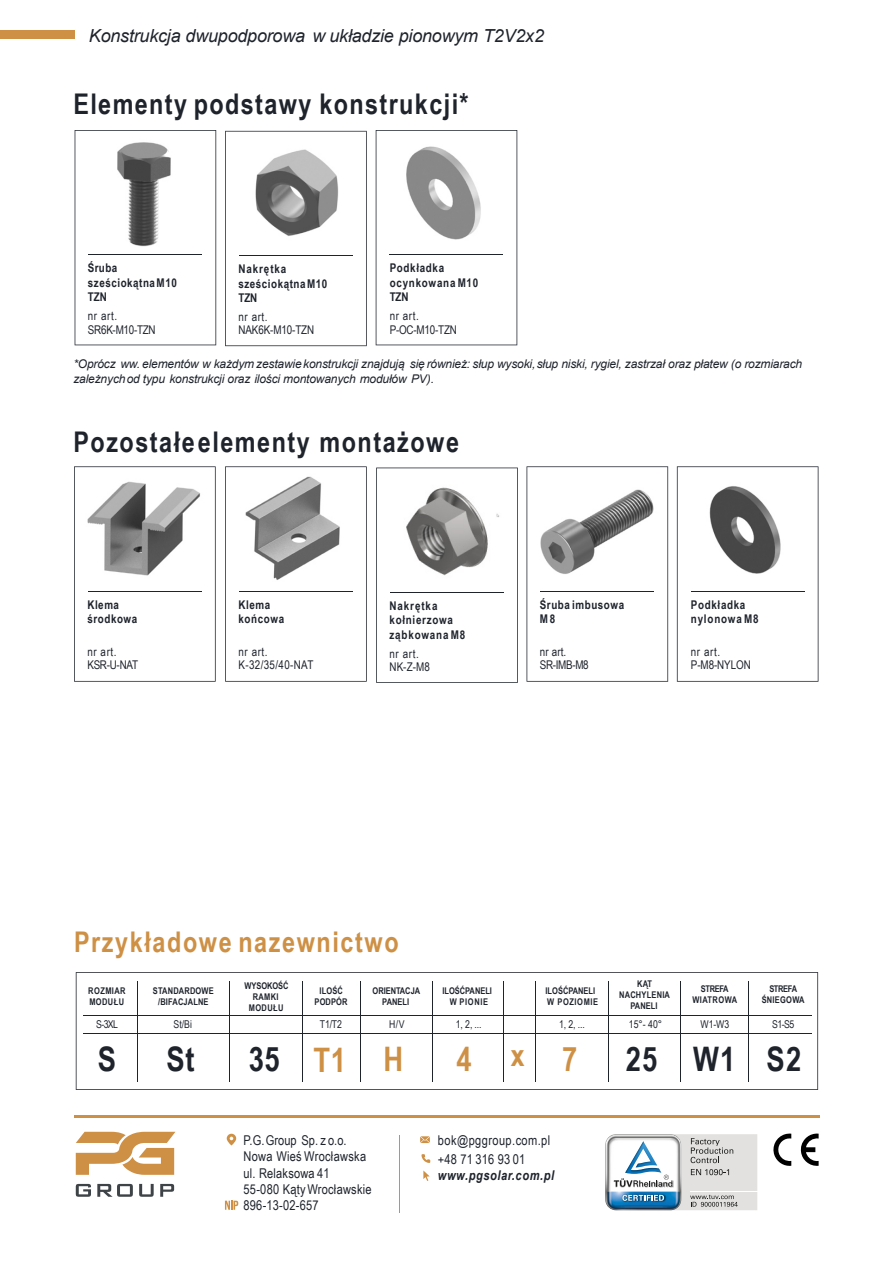
<style>
.page{position:relative;width:893px;height:1263px;background:#fff}
.page>*{position:absolute;margin:0;border:0;box-sizing:border-box;transform-origin:0 0}
.t1{font:700 33.75px "Arial Narrow";letter-spacing:.04em;color:#1e232c}
.t2{font:700 33.75px "Arial Narrow";color:#ce9045}
.t3{font:700 28.5px "Arial Narrow";letter-spacing:.05em;color:#1e232c}
.t4{font:700 28.5px "Arial Narrow";letter-spacing:.055em;color:#ce9045}
.t5{font:italic 18px "Arial";letter-spacing:-.015em;color:#1e232c}
.t6{font:13.5px/16.2px "Arial Narrow";letter-spacing:.02em;color:#1e232c}
.t7{font:italic 700 13.5px "Arial Narrow";letter-spacing:.045em;color:#1e232c}
.t8{font:italic 12px/14.4px "Arial";letter-spacing:-.015em;color:#1e232c}
.t9{font:700 12px/14.4px "Arial Narrow";letter-spacing:.055em;color:#1e232c}
.t10{font:12px/13.5px "Arial Narrow";letter-spacing:-.005em;color:#1e232c}
.t11{font:12px/13.5px "Arial Narrow";letter-spacing:-.025em;color:#1e232c}
.t12{font:12px/13.5px "Arial Narrow";letter-spacing:.03em;color:#1e232c}
.t13{font:10.8px "Arial Narrow";letter-spacing:-.01em;color:#1e232c}
.t14{font:700 9.15px/10.8px "Arial Narrow";letter-spacing:.015em;color:#1e232c;text-align:center}
.t15{font:700 9.15px/10.8px "Arial Narrow";letter-spacing:-.005em;color:#1e232c;text-align:center}
.t16{font:700 9.15px/10.8px "Arial Narrow";letter-spacing:.045em;color:#1e232c}
.s1{color:#1e232c}
</style>
<div class="page">
<div style="left:0;top:31px;width:74px;height:8px;background:#ce9045"></div>
<img style="left:365px;top:130px;width:153px;height:144px">
<img style="left:74px;top:130px;width:1px;height:134px">
<svg style="left:75px;top:130px;width:141px;height:215px"></svg>
<hr style="left:89px;top:255px;width:113px;height:1px;background:#1e232c">
<svg style="left:74px;top:466px;width:142px;height:216px"></svg>
<hr style="left:88px;top:591px;width:114px;height:1px;background:#1e232c">
<svg style="left:225px;top:466px;width:142px;height:216px"></svg>
<hr style="left:239px;top:591px;width:114px;height:1px;background:#1e232c">
<svg style="left:677px;top:466px;width:141px;height:216px"></svg>
<hr style="left:691px;top:591px;width:113px;height:1px;background:#1e232c">
<svg style="left:376px;top:130px;width:141px;height:215px"></svg>
<svg style="left:526px;top:466px;width:142px;height:216px"></svg>
<svg style="left:225px;top:131px;width:142px;height:215px"></svg>
<hr style="left:239px;top:255px;width:114px;height:1px;background:#1e232c">
<svg style="left:376px;top:468px;width:142px;height:215px"></svg>
<hr style="left:390px;top:592px;width:114px;height:1px;background:#1e232c">
<svg style="left:227px;top:1134px;width:9px;height:11px"></svg>
<svg style="left:423px;top:1170px;width:7px;height:11px"></svg>
<svg style="left:225px;top:1201px;width:13px;height:9px"></svg>
<svg style="left:800px;top:1133px;width:19px;height:33px"></svg>
<svg style="left:773px;top:1133px;width:18px;height:33px"></svg>
<hr style="left:74px;top:1115px;width:745px;height:2px;background:#ce9045">
<svg style="left:421px;top:1154px;width:9px;height:9px"></svg>
<svg style="left:420px;top:1136px;width:10px;height:7px"></svg>
<hr style="left:399px;top:1135px;width:1px;height:77px;background:#ce9045">
<svg style="left:605px;top:1134px;width:153px;height:77px"></svg>
<svg style="left:76px;top:1132px;width:99px;height:43px"></svg>
<svg style="left:76px;top:1184px;width:15px;height:13px"></svg>
<svg style="left:97px;top:1184px;width:36px;height:13px"></svg>
<svg style="left:139px;top:1184px;width:15px;height:13px"></svg>
<svg style="left:160px;top:1184px;width:14px;height:13px"></svg>
<svg style="left:76px;top:972px;width:742px;height:118px"></svg>
<img style="left:387px;top:474px;width:115px;height:115px">
<h3 class="t5" style="left:89px;top:29px;width:457px">Konstrukcja dwupodporowa w układzie pionowym T2V2x2</h3>
<h2 class="t3" style="left:73px;top:94px;width:397px">Elementy podstawy konstrukcji*</h2>
<p class="t9" style="left:88px;top:262px;width:90px">Śruba sześciokątnaM10<br>TZN</p>
<p class="t10" style="left:88px;top:310px;width:69px">nr art.<br>SR6K-M10-TZN</p>
<p class="t9" style="left:238px;top:263px;width:90px">Nakrętka sześciokątnaM10<br>TZN</p>
<p class="t10" style="left:238px;top:311px;width:77px">nr art.<br>NAK6K-M10-TZN</p>
<p class="t9" style="left:390px;top:262px;width:90px">Podkładka ocynkowana M10<br>TZN</p>
<p class="t10" style="left:390px;top:310px;width:69px">nr art.<br>P-OC-M10-TZN</p>
<p class="t8" style="left:73px;top:358px;width:730px">*Oprócz ww. elementów w każdym zestawiekonstrukcji znajdują się również: słup wysoki,słup niski, rygiel, zastrzał oraz płatew (o rozmiarach zależnychod typu konstrukcji oraz ilości montowanych modułów PV).</p>
<h2 class="t3" style="left:73px;top:431px;width:387px">Pozostałeelementy montażowe</h2>
<p class="t9" style="left:87px;top:598px;width:51px">Klema środkowa</p>
<p class="t11" style="left:87px;top:646px;width:52px">nr art.<br>KSR-U-NAT</p>
<p class="t9" style="left:238px;top:598px;width:47px">Klema końcowa</p>
<p class="t12" style="left:238px;top:646px;width:77px">nr art.<br>K-32/35/40-NAT</p>
<p class="t9" style="left:390px;top:600px;width:77px">Nakrętka kołnierzowa ząbkowana M8</p>
<p class="t10" style="left:390px;top:648px;width:42px">nr art.<br>NK-Z-M8</p>
<p class="t9" style="left:540px;top:598px;width:86px">Śruba imbusowa<br>M8</p>
<p class="t11" style="left:540px;top:646px;width:50px">nr art.<br>SR-IMB-M8</p>
<p class="t9" style="left:691px;top:598px;width:69px">Podkładka nylonowa M8</p>
<p class="t10" style="left:691px;top:646px;width:61px">nr art.<br>P-M8-NYLON</p>
<h2 class="t4" style="left:74px;top:931px;width:326px">Przykładowe nazewnictwo</h2>
<p class="t14" style="left:153px;top:986px;width:62px">STANDARDOWE /BIFACJALNE</p>
<p class="t14" style="left:245px;top:981px;width:46px">WYSOKOŚĆ<br>RAMKI<br>MODUŁU</p>
<p class="t14" style="left:315px;top:986px;width:35px">ILOŚĆ<br>PODPÓR</p>
<p class="t14" style="left:442px;top:986px;width:51px">ILOŚĆPANELI<br>W PIONIE</p>
<p class="t14" style="left:546px;top:986px;width:54px;text-align:left">ILOŚĆPANELI<br>W POZIOMIE</p>
<p class="t14" style="left:619px;top:979px;width:52px">KĄT<br>NACHYLENIA<br>PANELI</p>
<p class="t15" style="left:692px;top:984px;width:46px">STREFA<br>WIATROWA</p>
<p class="t14" style="left:762px;top:984px;width:44px">STREFA<br>ŚNIEGOWA</p>
<p class="t16" style="left:88px;top:986px;width:39px">ROZMIAR<br>MODUŁU</p>
<p class="t15" style="left:373px;top:986px;width:49px">ORIENTACJA<br>PANELI</p>
<p class="t13" style="left:96px;top:1020px;width:23px">S-3XL</p>
<p class="t13" style="left:174px;top:1020px;width:20px">St/Bi</p>
<p class="t13" style="left:320px;top:1020px;width:24px">T1/T2</p>
<p class="t13" style="left:389px;top:1020px;width:17px">H/V</p>
<p class="t13" style="left:456px;top:1020px;width:27px">1, 2, ...</p>
<p class="t13" style="left:559px;top:1020px;width:27px">1, 2, ...</p>
<p class="t13" style="left:629px;top:1020px;width:35px">15°- 40°</p>
<p class="t13" style="left:701px;top:1020px;width:30px">W1-W3</p>
<p class="t13" style="left:772px;top:1020px;width:24px">S1-S5</p>
<h1 class="t1" style="left:98px;top:1047px;width:20px">S</h1>
<h1 class="t1" style="left:166px;top:1047px;width:30px">St</h1>
<h1 class="t2" style="left:249px;top:1047px;width:156px"><span class="s1">35</span> T1 H</h1>
<h1 class="t2" style="left:456px;top:1047px;width:122px">4<sup>x</sup>7</h1>
<h1 class="t1" style="left:626px;top:1047px;width:177px">25 W1 S2</h1>
<p class="t6" style="left:244px;top:1133px;width:130px">P.G.Group Sp. z o.o.<br>Nowa Wieś Wrocławska ul. Relaksowa 41<br>55-080 KątyWrocławskie<br>896-13-02-657</p>
<p class="t6" style="left:438px;top:1132px;width:114px;line-height:18.5px">bok@pggroup.com.pl +48 71 316 93 01</p>
<p class="t7" style="left:438px;top:1170px;width:118px">www.pgsolar.com.pl</p>
</div>
